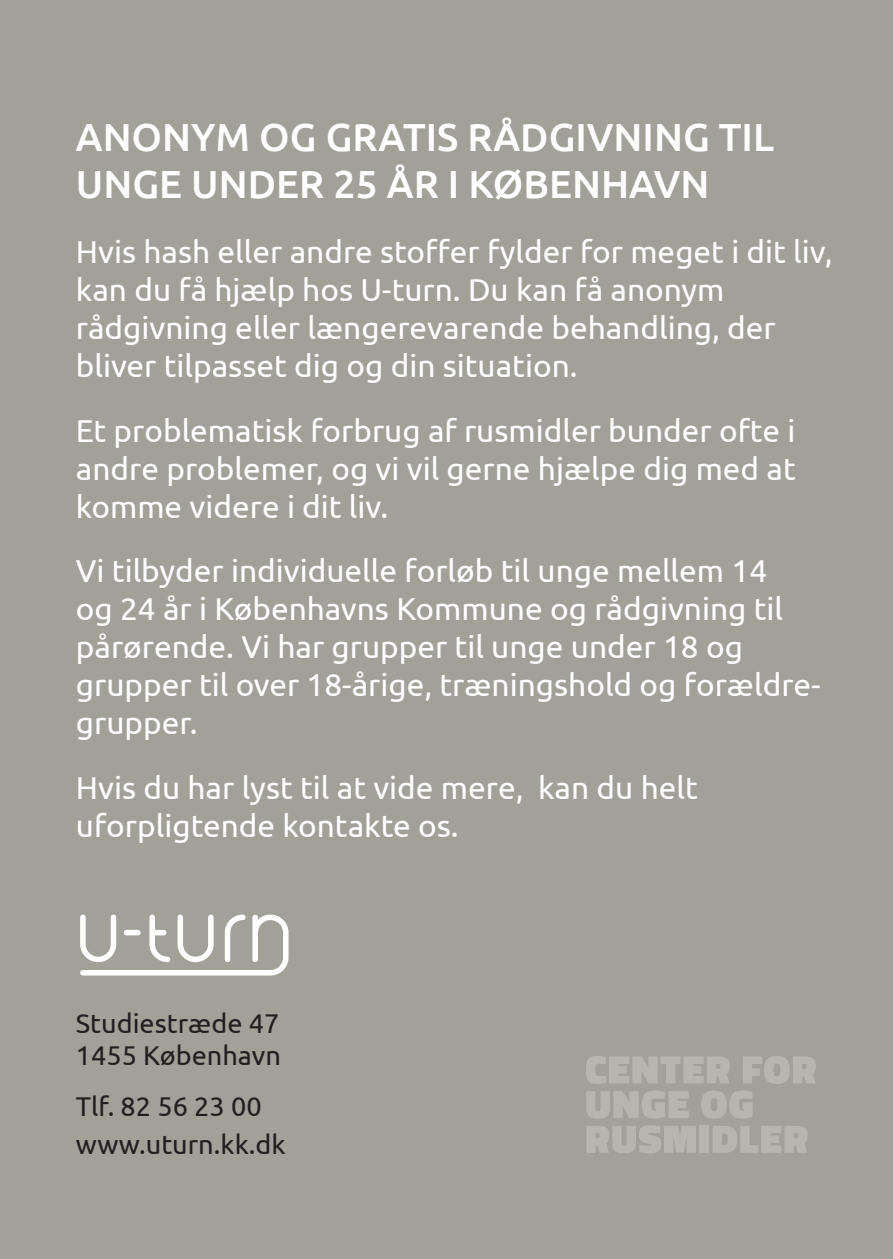
<style>
.page{position:relative;width:893px;height:1259px;background:#a1a099}
.page>*{position:absolute;margin:0;border:0;box-sizing:border-box;transform-origin:0 0}
.t1{font:500 39.3px/47.1px "Ubuntu";color:#fff}
.t2{font:31.5px/38.1px "Ubuntu";color:#fff}
.t3{font:27px "Ubuntu";color:#231f20}
</style>
<div class="page">
<svg style="left:80px;top:914px;width:209px;height:61px"></svg>
<svg style="left:586px;top:1056px;width:144px;height:28px"></svg>
<svg style="left:743px;top:1056px;width:73px;height:28px"></svg>
<svg style="left:586px;top:1091px;width:103px;height:27px"></svg>
<svg style="left:701px;top:1091px;width:52px;height:27px"></svg>
<svg style="left:586px;top:1125px;width:110px;height:28px"></svg>
<div style="left:700px;top:1125px;width:9px;height:27px;background:#b6b5b0"></div>
<svg style="left:713px;top:1126px;width:94px;height:26px"></svg>
<p class="t1" style="left:76px;top:112px;width:700px">ANONYM OG GRATIS RÅDGIVNING TIL<br>UNGE UNDER 25 ÅR I KØBENHAVN</p>
<p class="t2" style="left:76px;top:232px;width:758px">Hvis hash eller andre stoffer fylder for meget i dit liv, kan du få hjælp hos U-turn. Du kan få anonym</p>
<p class="t2" style="left:76px;top:307px;width:701px">rådgivning eller længerevarende behandling, der bliver tilpasset dig og din situation.</p>
<p class="t2" style="left:76px;top:410px;width:721px;text-align:justify">Et problematisk forbrug af rusmidler bunder ofte i andre problemer, og vi vil gerne hjælpe dig med at komme videre i dit liv.</p>
<p class="t2" style="left:76px;top:551px;width:709px">Vi tilbyder individuelle forløb til unge mellem 14 og 24 år i Københavns Kommune og rådgivning til pårørende. Vi har grupper til unge under 18 og</p>
<p class="t2" style="left:76px;top:665px;width:746px">grupper til over 18-årige, træningshold og forældre&shy;grupper.</p>
<p class="t2" style="left:76px;top:768px;width:623px">Hvis du har lyst til at vide mere, kan du helt</p>
<p class="t2" style="left:76px;top:805px;width:384px">uforpligtende kontakte os.</p>
<p class="t3" style="left:76px;top:1006px;width:205px">Studiestræde 47</p>
<p class="t3" style="left:76px;top:1039px;width:207px">1455 København</p>
<p class="t3" style="left:76px;top:1090px;width:187px">Tlf. 82 56 23 00</p>
<p class="t3" style="left:76px;top:1128px;width:211px">www.uturn.kk.dk</p>
</div>
